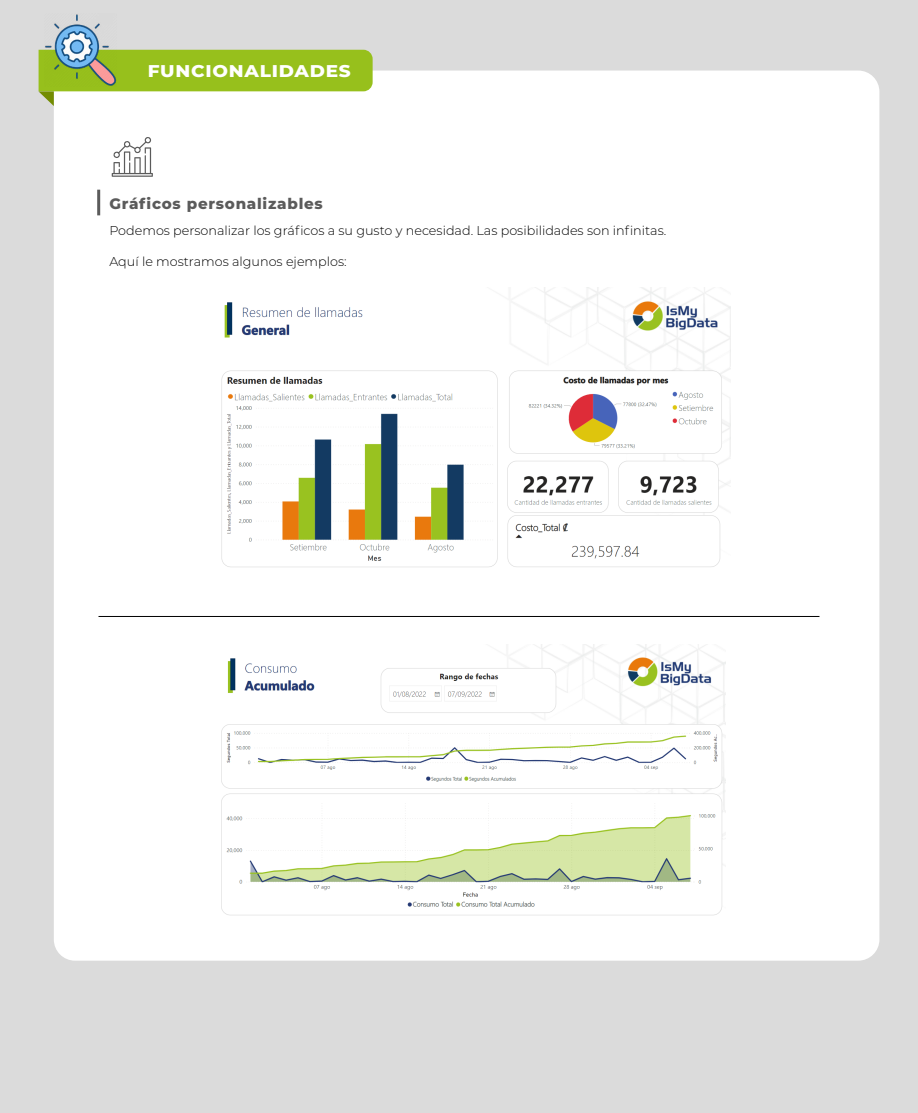
<style>
.page{position:relative;width:918px;height:1113px;background:#fff}
.page>*{position:absolute;margin:0;border:0;box-sizing:border-box;transform-origin:0 0}
.t1{font:800 16.95px "Montserrat";letter-spacing:.04em;color:#fff;scale:1.08 1}
.t2{font:800 15.15px "Montserrat";letter-spacing:.05em;color:#5b5b5b}
.t3{font:300 12.75px "Montserrat";color:#000}
</style>
<div class="page">
<div style="left:0;top:0;width:918px;height:1112px;background:#dbdbdb"></div>
<div style="left:54px;top:71px;width:825px;height:889px;background:#fff;border-radius:21px"></div>
<svg style="left:39px;top:50px;width:334px;height:56px"></svg>
<hr style="left:97px;top:190px;width:3px;height:25px;background:#5b5b5b">
<img style="left:44px;top:14px;width:73px;height:72px">
<svg style="left:112px;top:137px;width:41px;height:40px"></svg>
<hr style="left:99px;top:616px;width:720px;height:1px;background:#000">
<img style="left:221px;top:644px;width:504px;height:272px">
<img style="left:221px;top:287px;width:509px;height:280px">
<h1 class="t1" style="left:148px;top:59px;width:190px">FUNCIONALIDADES</h1>
<p class="t2" style="left:109px;top:193px;width:215px">Gráficos personalizables</p>
<p class="t3" style="left:109px;top:222px;width:559px">Podemos personalizar los gráficos a su gusto y necesidad. Las posibilidades son infinitas.</p>
<p class="t3" style="left:109px;top:253px;width:239px">Aquí le mostramos algunos ejemplos:</p>
</div>
